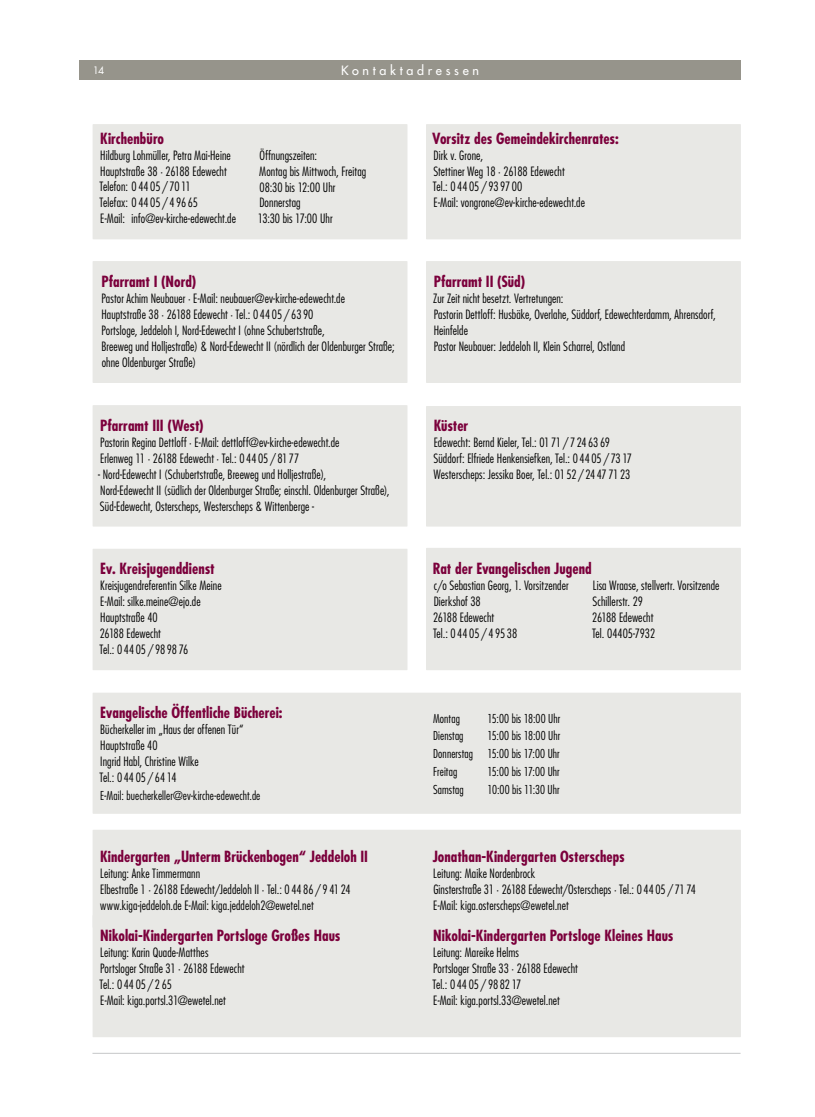
<style>
.page{position:relative;width:815px;height:1117px;background:#fff}
.page>*{position:absolute;margin:0;border:0;box-sizing:border-box;transform-origin:0 0}
.t1{font:700 condensed 15px "Futura Std";letter-spacing:.005em;color:#7b003b}
.t2{font:300 condensed 12.5px/16px "Futura Std";letter-spacing:.005em;color:#000}
.t3{font:500 12.5px "Futura Std";letter-spacing:.3em;color:#fff}
.t4{font:300 condensed 12px/17.8px "Futura Std";letter-spacing:.01em;color:#000;text-align:justify}
.t5{font:10px "Futura Std";color:#fff}
</style>
<div class="page">
<hr style="left:92px;top:1052px;width:649px;height:1px;background:#c6c7c8">
<div style="left:79px;top:60px;width:662px;height:20px;background:#96948b"></div>
<div style="left:426px;top:261px;width:315px;height:122px;background:#e8e8e5"></div>
<div style="left:93px;top:405px;width:314px;height:121px;background:#e8e8e5"></div>
<div style="left:93px;top:548px;width:314px;height:122px;background:#e8e8e5"></div>
<div style="left:426px;top:406px;width:315px;height:120px;background:#e8e8e5"></div>
<div style="left:426px;top:124px;width:315px;height:115px;background:#e8e8e5"></div>
<div style="left:93px;top:261px;width:314px;height:122px;background:#e8e8e5"></div>
<div style="left:93px;top:124px;width:314px;height:115px;background:#e8e8e5"></div>
<div style="left:93px;top:914px;width:648px;height:122px;background:#e8e8e5"></div>
<div style="left:93px;top:829px;width:648px;height:98px;background:#e8e8e5"></div>
<div style="left:426px;top:547px;width:315px;height:123px;background:#e8e8e5"></div>
<div style="left:93px;top:692px;width:648px;height:121px;background:#e8e8e5"></div>
<p class="t5" style="left:93px;top:63px;width:13px">14</p>
<p class="t3" style="left:341px;top:62px;width:139px">Kontaktadressen</p>
<p class="t1" style="left:100px;top:129px;width:65px">Kirchenbüro</p>
<p class="t2" style="left:100px;top:147px;width:138px">Hildburg Lohmüller, Petra Mai-Heine<br>Hauptstraße 38 · 26188 Edewecht<br>Telefon: 0 44 05 / 70 11<br>Telefax: 0 44 05 / 4 96 65<br>E-Mail: info@ev-kirche-edewecht.de</p>
<p class="t2" style="left:258px;top:147px;width:110px">Öffnungszeiten:<br>Montag bis Mittwoch, Freitag<br>08:30 bis 12:00 Uhr<br>Donnerstag<br>13:30 bis 17:00 Uhr</p>
<p class="t1" style="left:101px;top:272px;width:96px">Pfarramt I (Nord)</p>
<p class="t2" style="left:101px;top:290px;width:295px">Pastor Achim Neubauer · E-Mail: neubauer@ev-kirche-edewecht.de<br>Hauptstraße 38 · 26188 Edewecht · Tel.: 0 44 05 / 63 90<br>Portsloge, Jeddeloh I, Nord-Edewecht I (ohne Schubertstraße,<br>Breeweg und Holljestraße) &amp; Nord-Edewecht II (nördlich der Oldenburger Straße; ohne Oldenburger Straße)</p>
<p class="t1" style="left:100px;top:416px;width:105px">Pfarramt III (West)</p>
<p class="t2" style="left:100px;top:434px;width:241px">Pastorin Regina Dettloff · E-Mail: dettloff@ev-kirche-edewecht.de<br>Erlenweg 11 · 26188 Edewecht · Tel.: 0 44 05 / 81 77</p>
<p class="t2" style="left:98px;top:466px;width:293px">- Nord-Edewecht I (Schubertstraße, Breeweg und Holljestraße),<br>Nord-Edewecht II (südlich der Oldenburger Straße; einschl. Oldenburger Straße),<br>Süd-Edewecht, Osterscheps, Westerscheps &amp; Wittenberge -</p>
<p class="t1" style="left:100px;top:559px;width:116px">Ev. Kreisjugenddienst</p>
<p class="t2" style="left:100px;top:577px;width:124px">Kreisjugendreferentin Silke Meine<br>E-Mail: silke.meine@ejo.de<br>Hauptstraße 40<br>26188 Edewecht<br>Tel.: 0 44 05 / 98 98 76</p>
<p class="t1" style="left:100px;top:703px;width:184px">Evangelische Öffentliche Bücherei:</p>
<p class="t2" style="left:100px;top:721px;width:146px">Bücherkeller im „Haus der offenen Tür“<br>Hauptstraße 40<br>Ingrid Habl, Christine Wilke<br>Tel.: 0 44 05 / 64 14</p>
<p class="t4" style="left:100px;top:786px;width:162px">E-Mail: buecherkeller@ev-kirche-edewecht.de</p>
<p class="t1" style="left:100px;top:846px;width:269px">Kindergarten „Unterm Brückenbogen“ Jeddeloh II</p>
<p class="t2" style="left:100px;top:864px;width:252px">Leitung: Anke Timmermann<br>Elbestraße 1 · 26188 Edewecht/Jeddeloh II · Tel.: 0 44 86 / 9 41 24 www.kiga-jeddeloh.de E-Mail: kiga.jeddeloh2@ewetel.net</p>
<p class="t1" style="left:100px;top:926px;width:242px">Nikolai-Kindergarten Portsloge Großes Haus</p>
<p class="t2" style="left:100px;top:944px;width:147px">Leitung: Karin Quade-Matthes<br>Portsloger Straße 31 · 26188 Edewecht<br>Tel.: 0 44 05 / 2 65<br>E-Mail: kiga.portsl.31@ewetel.net</p>
<p class="t1" style="left:432px;top:129px;width:188px">Vorsitz des Gemeindekirchenrates:</p>
<p class="t2" style="left:433px;top:147px;width:154px">Dirk v. Grone,<br>Stettiner Weg 18 · 26188 Edewecht<br>Tel.: 0 44 05 / 93 97 00<br>E-Mail: vongrone@ev-kirche-edewecht.de</p>
<p class="t1" style="left:434px;top:272px;width:93px">Pfarramt II (Süd)</p>
<p class="t2" style="left:433px;top:290px;width:284px">Zur Zeit nicht besetzt. Vertretungen:<br>Pastorin Dettloff: Husbäke, Overlahe, Süddorf, Edewechterdamm, Ahrensdorf, Heinfelde<br>Pastor Neubauer: Jeddeloh II, Klein Scharrel, Ostland</p>
<p class="t1" style="left:434px;top:416px;width:36px">Küster</p>
<p class="t2" style="left:434px;top:434px;width:200px">Edewecht: Bernd Kieler, Tel.: 01 71 / 7 24 63 69<br>Süddorf: Elfriede Henkensiefken, Tel.: 0 44 05 / 73 17<br>Westerscheps: Jessika Boer, Tel.: 01 52 / 24 47 71 23</p>
<p class="t1" style="left:433px;top:559px;width:160px">Rat der Evangelischen Jugend</p>
<p class="t2" style="left:433px;top:577px;width:137px">c/o Sebastian Georg, 1. Vorsitzender<br>Dierkshof 38<br>26188 Edewecht<br>Tel.: 0 44 05 / 4 95 38</p>
<p class="t2" style="left:592px;top:577px;width:129px">Lisa Wraase, stellvertr. Vorsitzende<br>Schillerstr. 29<br>26188 Edewecht<br>Tel. 04405-7932</p>
<p class="t4" style="left:433px;top:709px;width:28px">Montag</p>
<p class="t4" style="left:488px;top:709px;width:74px">15:00 bis 18:00 Uhr</p>
<p class="t4" style="left:433px;top:727px;width:32px">Dienstag</p>
<p class="t4" style="left:433px;top:727px;width:128px;text-indent:54px">15:00 bis 18:00 Uhr Donnerstag 15:00 bis 17:00 Uhr Freitag</p>
<p class="t4" style="left:488px;top:762px;width:74px">15:00 bis 17:00 Uhr</p>
<p class="t4" style="left:433px;top:780px;width:32px">Samstag</p>
<p class="t4" style="left:488px;top:780px;width:73px">10:00 bis 11:30 Uhr</p>
<p class="t1" style="left:433px;top:846px;width:194px">Jonathan-Kindergarten Osterscheps</p>
<p class="t2" style="left:433px;top:864px;width:264px">Leitung: Maike Nordenbrock<br>Ginsterstraße 31 · 26188 Edewecht/Osterscheps · Tel.: 0 44 05 / 71 74<br>E-Mail: kiga.osterscheps@ewetel.net</p>
<p class="t1" style="left:433px;top:926px;width:242px">Nikolai-Kindergarten Portsloge Kleines Haus</p>
<p class="t2" style="left:432px;top:944px;width:147px">Leitung: Mareike Helms<br>Portsloger Straße 33 · 26188 Edewecht<br>Tel.: 0 44 05 / 98 82 17<br>E-Mail: kiga.portsl.33@ewetel.net</p>
</div>
